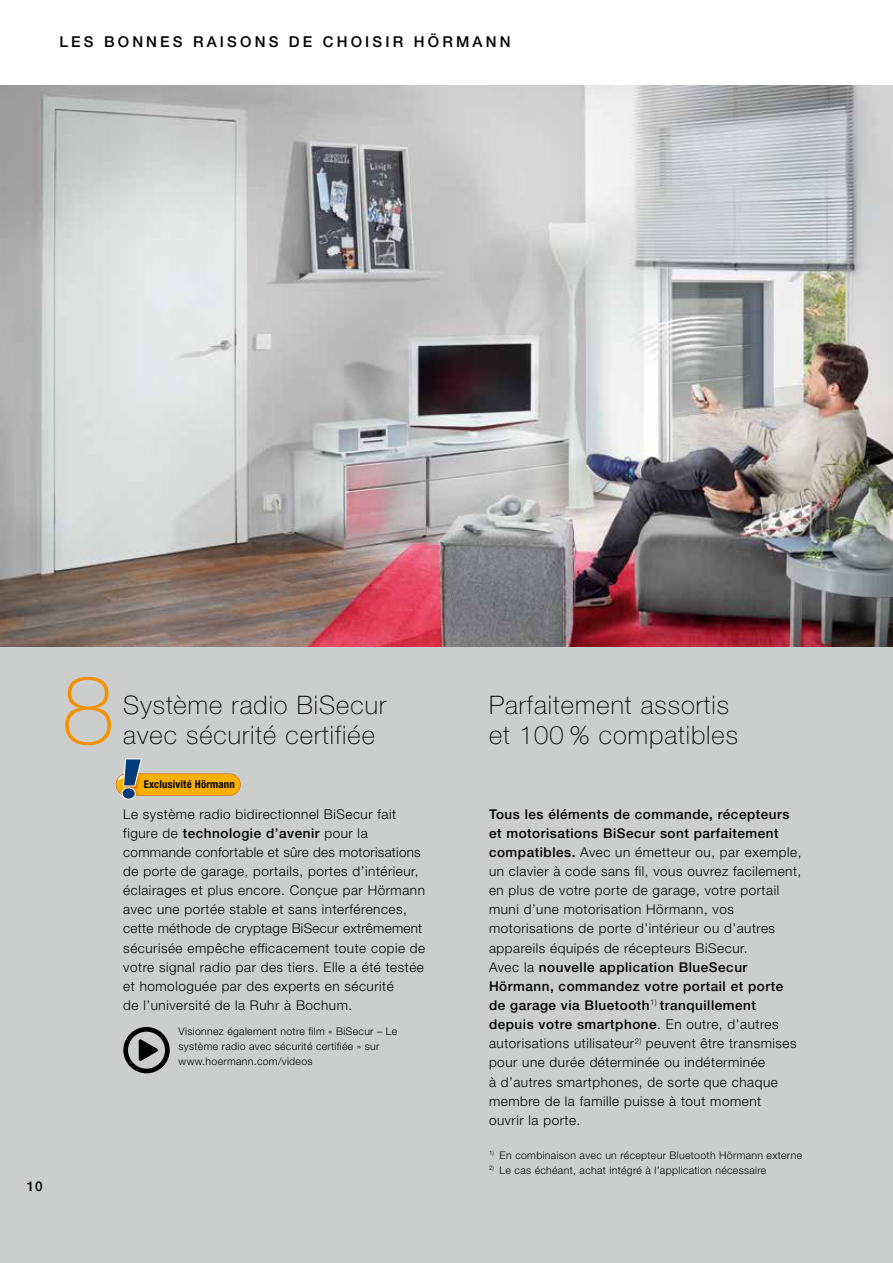
<style>
.page{position:relative;width:893px;height:1263px;background:#fff}
.page>*{position:absolute;margin:0;border:0;box-sizing:border-box;transform-origin:0 0}
.t1{font:100 96px "Hoermann Helvetica Neue";color:#f39100}
.t2{font:100 25.5px/29.7px "Hoermann Helvetica Neue";letter-spacing:.04em;color:#000}
.t3{font:500 15px "Hoermann Helvetica Neue";letter-spacing:.21em;color:#000}
.t4{font:300 13.5px/19.2px "Hoermann Helvetica Neue";letter-spacing:.04em;color:#000}
.t5{font:500 13.5px "Hoermann Helvetica Neue";color:#000}
.t6{font:700 condensed 10.8px "Hoermann Helvetica Neue";letter-spacing:.015em;color:#000}
.t7{font:300 10.5px/14.9px "Hoermann Helvetica Neue";letter-spacing:.03em;color:#000}
.s1{font-weight:500}
</style>
<div class="page">
<div style="left:0;top:646px;width:893px;height:617px;background:#cccdcd"></div>
<svg style="left:116px;top:758px;width:125px;height:42px"></svg>
<img style="left:0;top:85px;width:893px;height:561px">
<svg style="left:123px;top:1027px;width:47px;height:46px"></svg>
<p class="t3" style="left:60px;top:31px;width:452px">LES BONNES RAISONS DE CHOISIR HÖRMANN</p>
<p class="t5" style="left:27px;top:1176px;width:17px">10</p>
<h1 class="t1" style="left:61px;top:642px;width:55px">8</h1>
<h2 class="t2" style="left:123px;top:689px;width:264px">Système radio BiSecur avec sécurité certifiée</h2>
<h2 class="t2" style="left:489px;top:689px;width:251px">Parfaitement assortis et 100 % compatibles</h2>
<p class="t6" style="left:144px;top:777px;width:93px">Exclusivité Hörmann</p>
<p class="t4" style="left:123px;top:803px;width:303px">Le système radio bidirectionnel BiSecur fait figure de <span class="s1">technologie d’avenir</span> pour la commande confortable et sûre des motorisations de porte de garage, portails, portes d’intérieur, éclairages et plus encore. Conçue par Hörmann avec une portée stable et sans interférences, cette méthode de cryptage BiSecur extrêmement sécurisée empêche efficacement toute copie de votre signal radio par des tiers. Elle a été testée et homologuée par des experts en sécurité<br>de l’université de la Ruhr à Bochum.</p>
<p class="t7" style="left:179px;top:1023px;width:220px">Visionnez également notre film « BiSecur – Le système radio avec sécurité certifiée » sur www.hoermann.com/videos</p>
<p class="t4" style="left:489px;top:803px;width:314px"><span class="s1">Tous les éléments de commande, récepteurs et motorisations BiSecur sont parfaitement compatibles.</span> Avec un émetteur ou, par exemple, un clavier à code sans fil, vous ouvrez facilement, en plus de votre porte de garage, votre portail muni d’une motorisation Hörmann, vos motorisations de porte d’intérieur ou d’autres appareils équipés de récepteurs BiSecur.<br>Avec la <span class="s1">nouvelle application BlueSecur Hörmann, commandez votre portail et porte de garage via Bluetooth</span><sup>1)</sup> <span class="s1">tranquillement depuis votre smartphone</span>. En outre, d’autres autorisations utilisateur<sup>2)</sup> peuvent être transmises pour une durée déterminée ou indéterminée<br>à d’autres smartphones, de sorte que chaque membre de la famille puisse à tout moment<br>ouvrir la porte.</p>
<p class="t7" style="left:489px;top:1147px;width:315px"><sup>1)</sup> En combinaison avec un récepteur Bluetooth Hörmann externe</p>
<p class="t7" style="left:489px;top:1162px;width:279px"><sup>2)</sup> Le cas échéant, achat intégré à l’application nécessaire</p>
</div>
